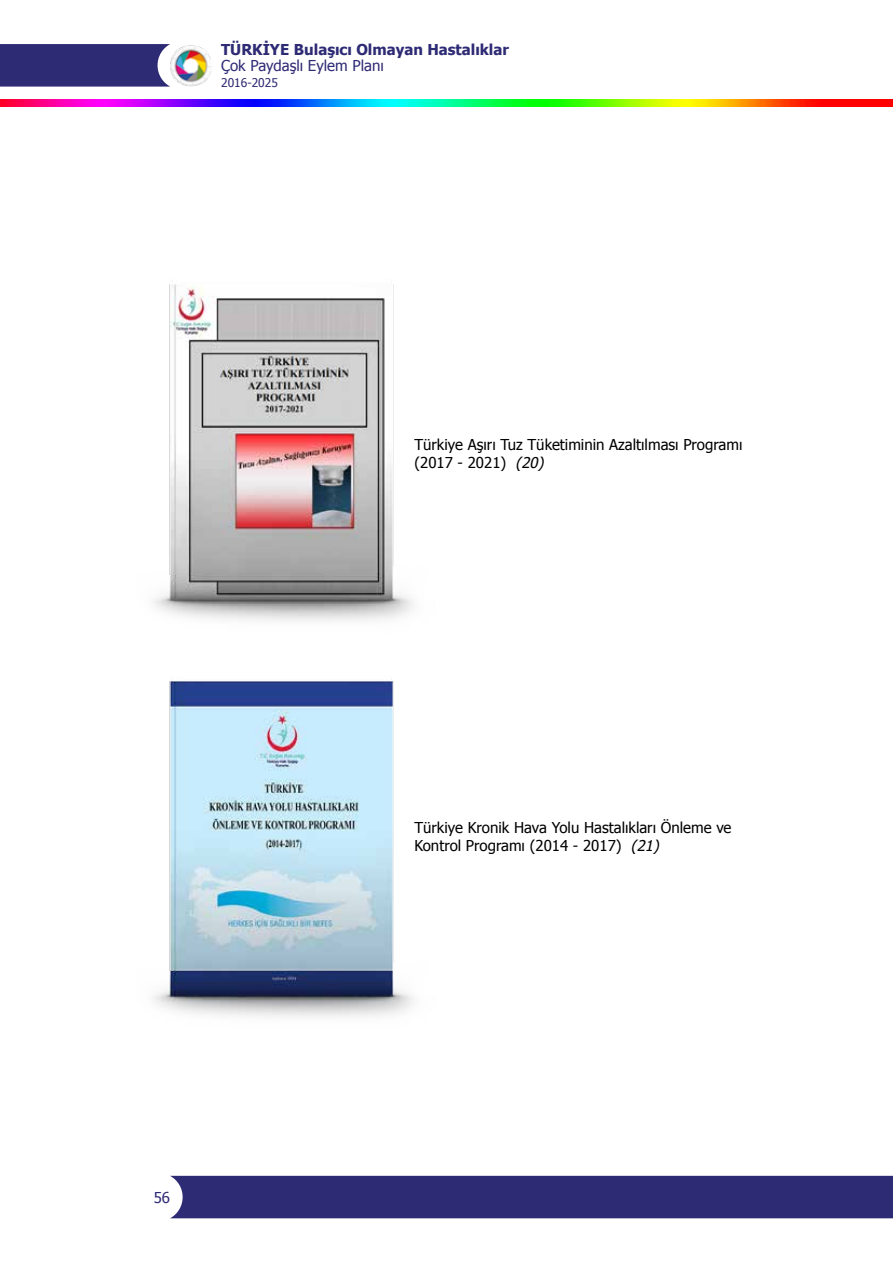
<style>
.page{position:relative;width:893px;height:1263px;background:#fff}
.page>*{position:absolute;margin:0;border:0;box-sizing:border-box;transform-origin:0 0}
.t1{font:15px/18px "Tahoma";color:#000}
.t2{font:700 15px "Tahoma";color:#2e2b75}
.t3{font:15px "Tahoma";color:#2e2b75}
.t4{font:12px "Tahoma";color:#2e2b75}
.s1{font-family:"Tahoma Faux";font-style:italic}
</style>
<div class="page">
<img style="left:0;top:100px;width:893px;height:6px">
<img style="left:170px;top:45px;width:41px;height:41px">
<svg style="left:0;top:44px;width:170px;height:43px;background:#3a387d"></svg>
<div style="left:170px;top:1176px;width:723px;height:42px;background:#2e2b75"></div>
<img style="left:153px;top:679px;width:261px;height:338px">
<img style="left:153px;top:282px;width:261px;height:339px">
<p class="t2" style="left:221px;top:39px;width:289px">TÜRKİYE Bulaşıcı Olmayan Hastalıklar</p>
<p class="t3" style="left:221px;top:55px;width:164px">Çok Paydaşlı Eylem Planı</p>
<p class="t4" style="left:221px;top:74px;width:58px">2016-2025</p>
<p class="t3" style="left:154px;top:1187px;width:18px">56</p>
<p class="t1" style="left:414px;top:434px;width:329px">Türkiye Aşırı Tuz Tüketiminin Azaltılması Programı (2017 - 2021) <span class="s1">(20)</span></p>
<p class="t1" style="left:414px;top:818px;width:319px">Türkiye Kronik Hava Yolu Hastalıkları Önleme ve<br>Kontrol Programı (2014 - 2017) <span class="s1">(21)</span></p>
</div>
